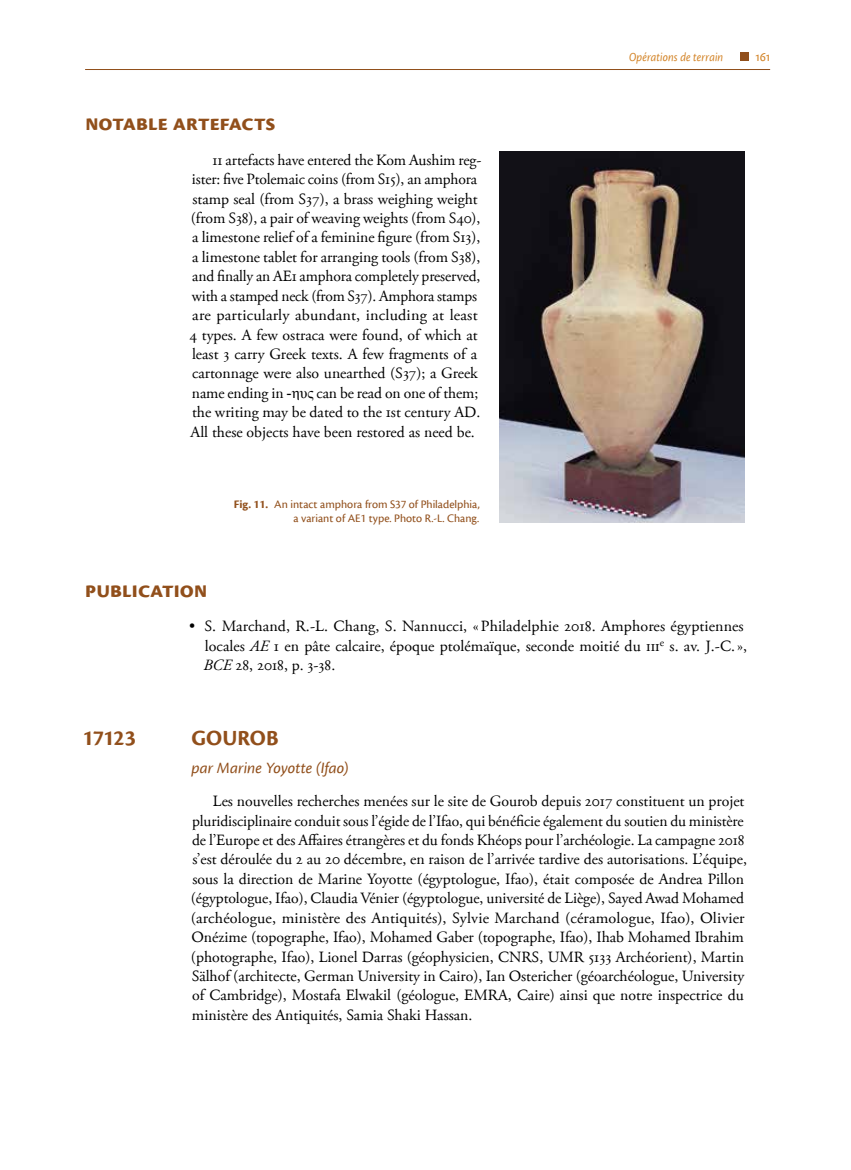
<style>
.page{position:relative;width:851px;height:1170px;background:#fff}
.page>*{position:absolute;margin:0;border:0;box-sizing:border-box;transform-origin:0 0}
.t1{font:700 24px "Cronos Pro Ifao";color:#914f1b}
.t2{font:700 22.5px "Cronos Pro Ifao";letter-spacing:.005em;color:#914f1b}
.t3{font:italic 16.5px "Cronos Pro Ifao";color:#914f1b}
.t4{font:15.75px/19.4px "Adobe Garamond Pro IFAO";color:#000}
.t5{font:14.25px "Cronos Pro Ifao";color:#d38428;scale:.9 1}
.t6{font:italic 12.75px "Cronos Pro Ifao";letter-spacing:.01em;color:#d38428;scale:.9 1}
.t7{font:12px/14.4px "Cronos Pro Ifao";color:#914f1b;text-align:right}
.s1{font-family:"IFAO Grec Unicode"}
.s2{font-weight:700}
.s3{font-style:italic}
</style>
<div class="page">
<div style="left:740px;top:52px;width:8px;height:9px;background:#914f1b"></div>
<hr style="left:85px;top:69px;width:685px;height:1px;background:#914f1b">
<img style="left:499px;top:152px;width:245px;height:370px">
<h1 class="t1" style="left:85px;top:108px;width:192px">notable artefacts</h1>
<p class="t4" style="left:189px;top:150px;width:293px;text-indent:23px">11 artefacts have entered the Kom Aushim reg&shy;ister: five Ptolemaic coins (from S15), an amphora stamp seal (from S37), a brass weighing weight (from S38), a pair of weaving weights (from S40), a limestone relief of a feminine figure (from S13), a limestone tablet for arranging tools (from S38), and finally an AE1 amphora completely preserved, with a stamped neck (from S37). Amphora stamps are particularly abundant, including at least 4 types. A few ostraca were found, of which at least 3 carry Greek texts. A few fragments of a cartonnage were also unearthed (S37); a Greek name ending in <span class="s1">-ηυς</span> can be read on one of them; the writing may be dated to the 1st century AD.<br>All these objects have been restored as need be.</p>
<p class="t7" style="left:234px;top:496px;width:247px"><span class="s2">Fig. 11.</span> An intact amphora from S37 of Philadelphia, a variant of AE1 type. Photo R.-L. Chang.</p>
<p class="t6" style="left:629px;top:49px;width:106px">Opérations de terrain</p>
<p class="t5" style="left:755px;top:48px;width:17px">161</p>
<h1 class="t1" style="left:85px;top:574px;width:124px">publication</h1>
<p class="t4" style="left:203px;top:617px;width:545px;text-indent:-14px">• S. Marchand, R.-L. Chang, S. Nannucci, «Philadelphie 2018. Amphores égyptiennes locales <span class="s3">AE</span> 1 en pâte calcaire, époque ptolémaïque, seconde moitié du iii<sup>e</sup> s. av. J.-C.»,<br><span class="s3">BCE</span> 28, 2018, p. 3-38.</p>
<h2 class="t2" style="left:82px;top:723px;width:55px">17123</h2>
<h2 class="t2" style="left:191px;top:723px;width:89px">GOUROB</h2>
<p class="t3" style="left:191px;top:758px;width:158px">par Marine Yoyotte (Ifao)</p>
<p class="t4" style="left:191px;top:791px;width:557px;text-indent:22px">Les nouvelles recherches menées sur le site de Gourob depuis 2017 constituent un projet pluridisciplinaire conduit sous l’égide de l’Ifao, qui bénéficie également du soutien du ministère de l’Europe et des Affaires étrangères et du fonds Khéops pour l’archéologie. La campagne 2018 s’est déroulée du 2 au 20 décembre, en raison de l’arrivée tardive des autorisations. L’équipe, sous la direction de Marine Yoyotte (égyptologue, Ifao), était composée de Andrea Pillon (égyptologue, Ifao), Claudia Vénier (égyptologue, université de Liège), Sayed Awad Mohamed (archéologue, ministère des Antiquités), Sylvie Marchand (céramologue, Ifao), Olivier Onézime (topographe, Ifao), Mohamed Gaber (topographe, Ifao), Ihab Mohamed Ibrahim (photographe, Ifao), Lionel Darras (géophysicien, CNRS, UMR 5133 Archéorient), Martin Sälhof (architecte, German University in Cairo), Ian Ostericher (géoarchéologue, University of Cambridge), Mostafa Elwakil (géologue, EMRA, Caire) ainsi que notre inspectrice du ministère des Antiquités, Samia Shaki Hassan.</p>
</div>
